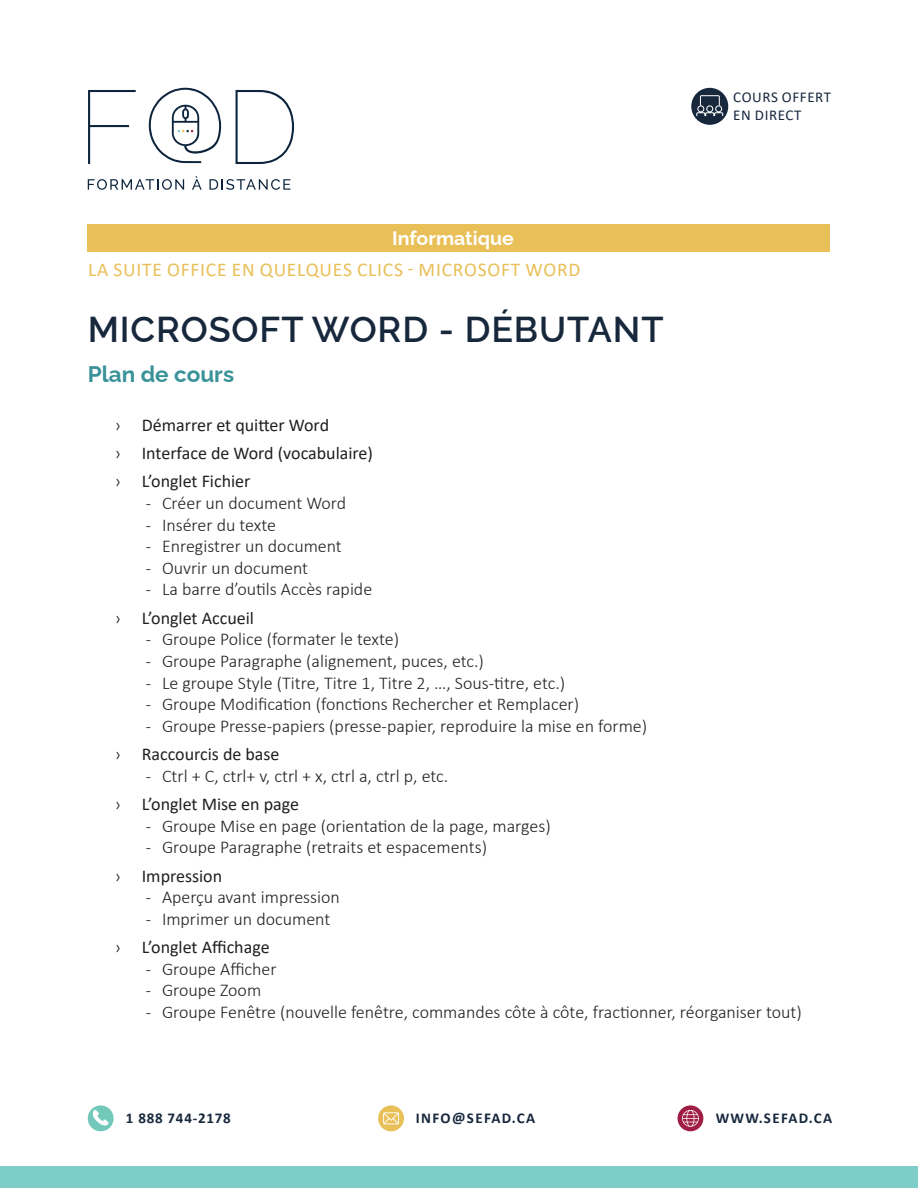
<style>
.page{position:relative;width:918px;height:1188px;background:#fff}
.page>*{position:absolute;margin:0;border:0;box-sizing:border-box;transform-origin:0 0}
.Titre_du_cours{font:600 36px "Raleway";letter-spacing:.025em;color:#17283d}
.PLan_de_cours{font:700 22.5px "Raleway";color:#3a9299}
.PLan_de_cours-2{font:19.5px "Calibri";letter-spacing:.04em;color:#e9bf57}
.t1{font:700 19.5px "Raleway";color:#fff}
.t2{font:300 18px "Calibri";color:#231f20}
.t3{font:18px "Calibri";color:#231f20}
.t4{font:700 15px "Calibri";letter-spacing:.09em;color:#17283d}
.t5{font:15px/18px "Calibri";letter-spacing:.04em;color:#17283d}
.t6{font:700 15px "Calibri";letter-spacing:.05em;color:#17283d}
.s1{font-weight:300}
</style>
<div class="page">
<svg style="left:88px;top:90px;width:48px;height:74px"></svg>
<svg style="left:236px;top:90px;width:58px;height:74px"></svg>
<svg style="left:88px;top:179px;width:96px;height:11px"></svg>
<svg style="left:192px;top:176px;width:10px;height:14px"></svg>
<svg style="left:209px;top:179px;width:81px;height:11px"></svg>
<svg style="left:149px;top:88px;width:72px;height:75px"></svg>
<div style="left:0;top:1166px;width:918px;height:22px;background:#7dcdc8"></div>
<div style="left:88px;top:1105px;width:26px;height:26px;background:#72c9ba;border-radius:50%"></div>
<svg style="left:92px;top:1110px;width:17px;height:16px"></svg>
<div style="left:378px;top:1105px;width:26px;height:26px;background:#e9bf57;border-radius:50%"></div>
<svg style="left:383px;top:1112px;width:16px;height:12px"></svg>
<div style="left:678px;top:1105px;width:25px;height:26px;background:#a01d45;border-radius:50%"></div>
<svg style="left:682px;top:1110px;width:17px;height:17px"></svg>
<div style="left:88px;top:225px;width:742px;height:27px;background:#e9bf57"></div>
<div style="left:691px;top:88px;width:37px;height:37px;background:#17283d;border-radius:50%"></div>
<svg style="left:696px;top:95px;width:27px;height:22px"></svg>
<p class="t1" style="left:392px;top:222px;width:123px">Informatique</p>
<p class="PLan_de_cours-2" style="left:88px;top:256px;width:494px">LA SUITE OFFICE EN QUELQUES CLICS - MICROSOFT WORD</p>
<p class="t5" style="left:733px;top:88px;width:99px">COURS OFFERT<br>EN DIRECT</p>
<p class="Titre_du_cours" style="left:88px;top:300px;width:577px">MICROSOFT WORD - DÉBUTANT</p>
<p class="PLan_de_cours" style="left:88px;top:356px;width:148px">Plan de cours</p>
<p class="t3" style="left:115px;top:412px;width:216px"><span class="s1">›</span> Démarrer et quitter Word</p>
<p class="t3" style="left:115px;top:441px;width:260px"><span class="s1">›</span> Interface de Word (vocabulaire)</p>
<p class="t3" style="left:115px;top:469px;width:137px"><span class="s1">›</span> L’onglet Fichier</p>
<p class="t2" style="left:148px;top:492px;width:199px">̵ Créer un document Word</p>
<p class="t2" style="left:148px;top:514px;width:129px">̵ Insérer du texte</p>
<p class="t2" style="left:148px;top:535px;width:195px">̵ Enregistrer un document</p>
<p class="t2" style="left:148px;top:557px;width:161px">̵ Ouvrir un document</p>
<p class="t2" style="left:148px;top:578px;width:225px">̵ La barre d’outils Accès rapide</p>
<p class="t3" style="left:115px;top:605px;width:141px"><span class="s1">›</span> L’onglet Accueil</p>
<p class="t2" style="left:148px;top:628px;width:252px">̵ Groupe Police (formater le texte)</p>
<p class="t2" style="left:148px;top:650px;width:337px">̵ Groupe Paragraphe (alignement, puces, etc.)</p>
<p class="t2" style="left:148px;top:672px;width:418px">̵ Le groupe Style (Titre, Titre 1, Titre 2, …, Sous-titre, etc.)</p>
<p class="t2" style="left:148px;top:693px;width:432px">̵ Groupe Modification (fonctions Rechercher et Remplacer)</p>
<p class="t2" style="left:148px;top:715px;width:500px">̵ Groupe Presse-papiers (presse-papier, reproduire la mise en forme)</p>
<p class="t3" style="left:115px;top:742px;width:166px"><span class="s1">›</span> Raccourcis de base</p>
<p class="t2" style="left:148px;top:765px;width:301px">̵ Ctrl + C, ctrl+ v, ctrl + x, ctrl a, ctrl p, etc.</p>
<p class="t3" style="left:115px;top:792px;width:186px"><span class="s1">›</span> L’onglet Mise en page</p>
<p class="t2" style="left:148px;top:815px;width:404px">̵ Groupe Mise en page (orientation de la page, marges)</p>
<p class="t2" style="left:148px;top:836px;width:340px">̵ Groupe Paragraphe (retraits et espacements)</p>
<p class="t3" style="left:115px;top:863px;width:109px"><span class="s1">›</span> Impression</p>
<p class="t2" style="left:148px;top:886px;width:193px">̵ Aperçu avant impression</p>
<p class="t2" style="left:148px;top:908px;width:183px">̵ Imprimer un document</p>
<p class="t3" style="left:115px;top:935px;width:156px"><span class="s1">›</span> L’onglet Affichage</p>
<p class="t2" style="left:148px;top:958px;width:130px">̵ Groupe Afficher</p>
<p class="t2" style="left:148px;top:979px;width:114px">̵ Groupe Zoom</p>
<p class="t2" style="left:148px;top:1001px;width:655px">̵ Groupe Fenêtre (nouvelle fenêtre, commandes côte à côte, fractionner, réorganiser tout)</p>
<p class="t6" style="left:126px;top:1108px;width:106px">1 888 744-2178</p>
<p class="t4" style="left:416px;top:1108px;width:121px">INFO@SEFAD.CA</p>
<p class="t4" style="left:716px;top:1108px;width:118px">WWW.SEFAD.CA</p>
</div>
